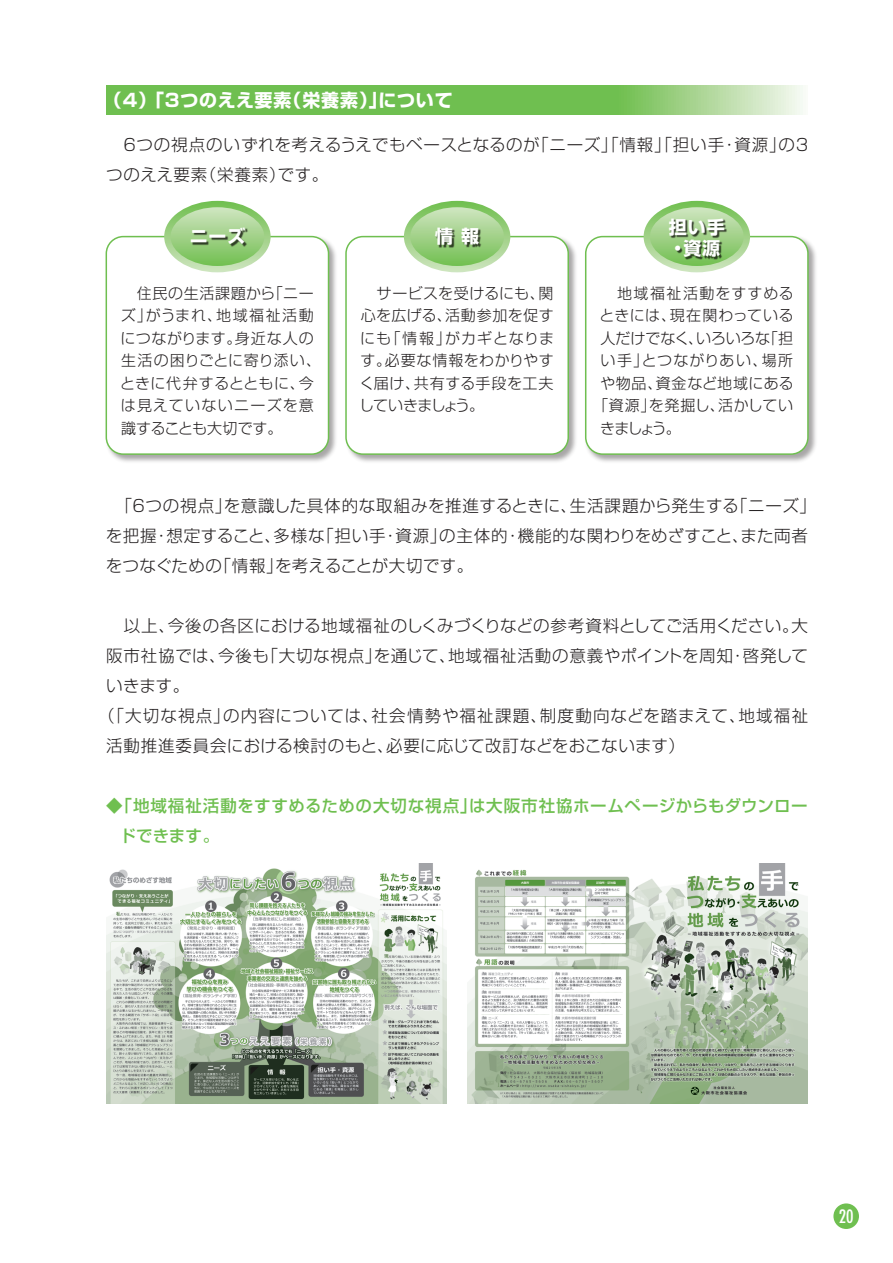
<style>
.page{position:relative;width:893px;height:1263px;background:#fff}
.page>*{position:absolute;margin:0;border:0;box-sizing:border-box;transform-origin:0 0}
.t1{font:700 18px/21px "Shin Go Pr 5";letter-spacing:.05em;color:#fff}
.t2{font:condensed 18px "Futura";color:#fff}
.t3{font:300 16.5px/30px "Shin Go Pr 5";letter-spacing:.035em;color:#231f20}
.t4{font:500 16.5px/30px "Shin Go Pr 5";letter-spacing:.03em;color:#6fbf50}
.t5{font:300 16.5px "Shin Go Pr 5";letter-spacing:.07em;color:#231f20}
.t6{font:300 16.5px "Shin Go Pr 5";letter-spacing:.015em;color:#231f20}
.t7{font:300 15px/22.5px "Shin Go Pr 5";letter-spacing:.04em;color:#231f20}
.t8{font:300 15px "Shin Go Pr 5";letter-spacing:-.01em;color:#231f20}
.t9{font:300 15px "Shin Go Pr 5";letter-spacing:.08em;color:#231f20}
.t10{font:300 15px "Shin Go Pr 5";letter-spacing:.085em;color:#231f20}
</style>
<div class="page">
<div style="left:833px;top:1203px;width:26px;height:26px;background:#6fbf50;border-radius:50%"></div>
<svg style="left:106px;top:85px;width:697px;height:29px;background:#80c664"></svg>
<img style="left:105px;top:235px;width:231px;height:227px">
<div style="left:106px;top:237px;width:222px;height:217px;background:#fff;border-radius:17px"></div>
<div style="left:106px;top:236px;width:223px;height:219px;border:2px solid #6fbf50;border-radius:17px"></div>
<img style="left:348px;top:234px;width:228px;height:228px">
<div style="left:346px;top:237px;width:222px;height:217px;background:#fff;border-radius:17px"></div>
<div style="left:345px;top:236px;width:224px;height:219px;border:2px solid #6fbf50;border-radius:17px"></div>
<img style="left:585px;top:234px;width:231px;height:228px">
<div style="left:586px;top:237px;width:222px;height:217px;background:#fff;border-radius:17px"></div>
<div style="left:585px;top:236px;width:224px;height:219px;border:2px solid #6fbf50;border-radius:17px"></div>
<svg style="left:644px;top:201px;width:106px;height:71px"></svg>
<svg style="left:404px;top:201px;width:106px;height:71px"></svg>
<svg style="left:164px;top:201px;width:107px;height:71px"></svg>
<img style="left:106px;top:863px;width:340px;height:240px">
<img style="left:468px;top:863px;width:340px;height:240px">
<img style="left:190px;top:228px;width:59px;height:23px">
<img style="left:436px;top:228px;width:47px;height:23px">
<img style="left:669px;top:219px;width:60px;height:44px">
<p class="t1" style="left:104px;top:88px;width:369px">（４）「３つのええ要素（栄養素）」について　</p>
<p class="t3" style="left:106px;top:128px;width:705px">　６つの視点のいずれを考えるうえでもベースとなるのが「ニーズ」「情報」「担い手・資源」の３つのええ要素（栄養素）です。</p>
<p class="t1" style="left:190px;top:224px;width:57px">ニーズ</p>
<p class="t1" style="left:435px;top:224px;width:45px">情 報</p>
<p class="t1" style="left:669px;top:216px;width:57px">担い手・資源</p>
<p class="t7" style="left:120px;top:280px;width:203px">　住民の生活課題から「ニーズ」がうまれ、地域福祉活動につながります。身近な人の生活の困りごとに寄り添い、ときに代弁するとともに、今は見えていないニーズを意識することも大切です。</p>
<p class="t7" style="left:359px;top:280px;width:196px;text-align:justify">　サービスを受けるにも、関心を広げる、活動参加を促すにも「情報」がカギとなります。必要な情報をわかりやすく届け、共有する手段を工夫していきましょう。</p>
<p class="t10" style="left:600px;top:281px;width:195px">　地域福祉活動をすすめる</p>
<p class="t7" style="left:600px;top:303px;width:196px">ときには、現在関わっている</p>
<p class="t8" style="left:600px;top:326px;width:194px">人だけでなく、いろいろな「担</p>
<p class="t9" style="left:600px;top:348px;width:194px">い手」とつながりあい、場所</p>
<p class="t7" style="left:600px;top:370px;width:195px">や物品、資金など地域にある</p>
<p class="t7" style="left:593px;top:393px;width:202px">「資源」を発掘し、活かしてい</p>
<p class="t7" style="left:600px;top:415px;width:82px">きましょう。</p>
<p class="t3" style="left:106px;top:489px;width:712px">　「６つの視点」を意識した具体的な取組みを推進するときに、生活課題から発生する「ニーズ」を把握・想定すること、多様な「担い手・資源」の主体的・機能的な関わりをめざすこと、また両者をつなぐための「情報」を考えることが大切です。</p>
<p class="t3" style="left:106px;top:609px;width:703px">　以上、今後の各区における地域福祉のしくみづくりなどの参考資料としてご活用ください。大</p>
<p class="t3" style="left:106px;top:639px;width:703px">阪市社協では、今後も「大切な視点」を通じて、地域福祉活動の意義やポイントを周知・啓発して</p>
<p class="t3" style="left:106px;top:669px;width:85px">いきます。</p>
<p class="t5" style="left:98px;top:702px;width:712px">（「大切な視点」の内容については、社会情勢や福祉課題、制度動向などを踏まえて、地域福祉</p>
<p class="t6" style="left:106px;top:732px;width:580px">活動推進委員会における検討のもと、必要に応じて改訂などをおこないます）</p>
<p class="t4" style="left:119px;top:789px;width:690px;text-indent:-13px">◆「地域福祉活動をすすめるための大切な視点」は大阪市社協ホームページからもダウンロードできます。</p>
<p class="t2" style="left:839px;top:1205px;width:16px">20</p>
</div>
